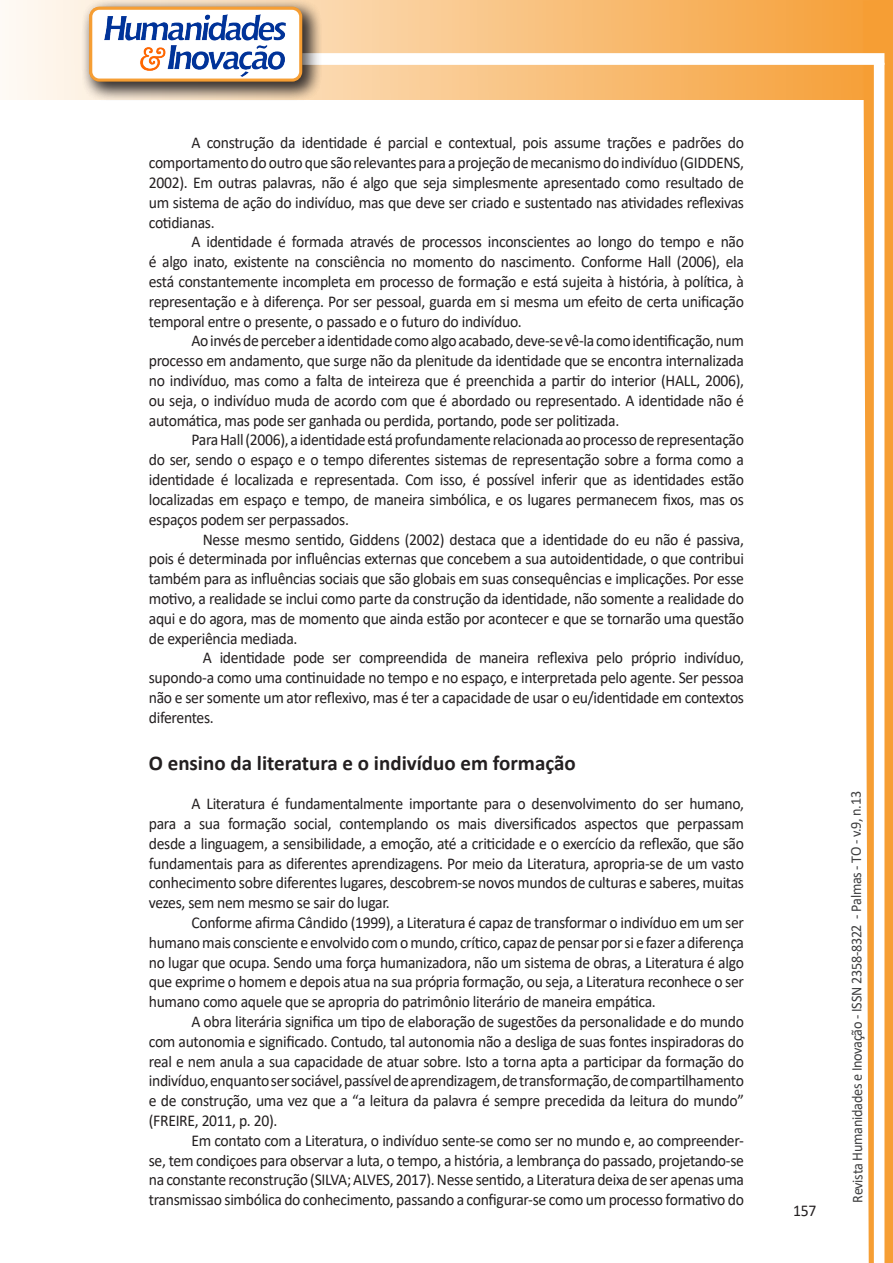
<style>
.page{position:relative;width:893px;height:1263px;background:#fff}
.page>*{position:absolute;margin:0;border:0;box-sizing:border-box;transform-origin:0 0}
.Titulo_2{font:700 21px "Calibri";color:#231f20}
.texto{font:16.5px/19.8px "Calibri";letter-spacing:-.02em;color:#231f20;text-align:justify;scale:.95 1}
.t1{font:15px "Calibri";letter-spacing:-.025em;color:#3e3e3f;scale:.95 1}
</style>
<div class="page">
<svg style="left:5px;top:0;width:858px;height:100px;background:#f9c484"></svg>
<div style="left:302px;top:53px;width:582px;height:12px;background:#fff;border:2px solid #fff"></div>
<svg style="left:863px;top:0;width:30px;height:1263px"></svg>
<div style="left:81px;top:0;width:241px;height:102px;background:#231f20;opacity:.75"></div>
<div style="left:91px;top:8px;width:210px;height:72px;background:#fff;border-radius:9px"></div>
<img style="left:104px;top:14px;width:181px;height:62px">
<div style="left:89px;top:7px;width:213px;height:75px;border:3px solid #f69e34;border-radius:9px"></div>
<p class="texto" style="left:149px;top:133px;width:628px;text-indent:43px">A construção da identidade é parcial e contextual, pois assume trações e padrões do comportamento do outro que são relevantes para a projeção de mecanismo do indivíduo (GIDDENS, 2002). Em outras palavras, não é algo que seja simplesmente apresentado como resultado de um sistema de ação do indivíduo, mas que deve ser criado e sustentado nas atividades reflexivas cotidianas.</p>
<p class="texto" style="left:149px;top:232px;width:628px;text-indent:43px">A identidade é formada através de processos inconscientes ao longo do tempo e não é algo inato, existente na consciência no momento do nascimento. Conforme Hall (2006), ela está constantemente incompleta em processo de formação e está sujeita à história, à política, à representação e à diferença. Por ser pessoal, guarda em si mesma um efeito de certa unificação temporal entre o presente, o passado e o futuro do indivíduo.</p>
<p class="texto" style="left:149px;top:331px;width:628px;text-indent:43px">Ao invés de perceber a identidade como algo acabado, deve-se vê-la como identificação, num processo em andamento, que surge não da plenitude da identidade que se encontra internalizada no indivíduo, mas como a falta de inteireza que é preenchida a partir do interior (HALL, 2006), ou seja, o indivíduo muda de acordo com que é abordado ou representado. A identidade não é automática, mas pode ser ganhada ou perdida, portando, pode ser politizada.</p>
<p class="texto" style="left:149px;top:430px;width:628px;text-indent:43px">Para Hall (2006), a identidade está profundamente relacionada ao processo de representação do ser, sendo o espaço e o tempo diferentes sistemas de representação sobre a forma como a identidade é localizada e representada. Com isso, é possível inferir que as identidades estão localizadas em espaço e tempo, de maneira simbólica, e os lugares permanecem fixos, mas os espaços podem ser perpassados.</p>
<p class="texto" style="left:149px;top:529px;width:628px;text-indent:54px">Nesse mesmo sentido, Giddens (2002) destaca que a identidade do eu não é passiva, pois é determinada por influências externas que concebem a sua autoidentidade, o que contribui também para as influências sociais que são globais em suas consequências e implicações. Por esse motivo, a realidade se inclui como parte da construção da identidade, não somente a realidade do aqui e do agora, mas de momento que ainda estão por acontecer e que se tornarão uma questão de experiência mediada.</p>
<p class="texto" style="left:149px;top:647px;width:628px;text-indent:54px">A identidade pode ser compreendida de maneira reflexiva pelo próprio indivíduo, supondo-a como uma continuidade no tempo e no espaço, e interpretada pelo agente. Ser pessoa não e ser somente um ator reflexivo, mas é ter a capacidade de usar o eu/identidade em contextos diferentes.</p>
<p class="Titulo_2" style="left:149px;top:748px;width:428px">O ensino da literatura e o indivíduo em formação</p>
<p class="texto" style="left:149px;top:793px;width:628px;text-indent:43px">A Literatura é fundamentalmente importante para o desenvolvimento do ser humano, para a sua formação social, contemplando os mais diversificados aspectos que perpassam desde a linguagem, a sensibilidade, a emoção, até a criticidade e o exercício da reflexão, que são fundamentais para as diferentes aprendizagens. Por meio da Literatura, apropria-se de um vasto conhecimento sobre diferentes lugares, descobrem-se novos mundos de culturas e saberes, muitas vezes, sem nem mesmo se sair do lugar.</p>
<p class="texto" style="left:149px;top:912px;width:628px;text-indent:43px">Conforme afirma Cândido (1999), a Literatura é capaz de transformar o indivíduo em um ser humano mais consciente e envolvido com o mundo, crítico, capaz de pensar por si e fazer a diferença no lugar que ocupa. Sendo uma força humanizadora, não um sistema de obras, a Literatura é algo que exprime o homem e depois atua na sua própria formação, ou seja, a Literatura reconhece o ser humano como aquele que se apropria do patrimônio literário de maneira empática.</p>
<p class="texto" style="left:149px;top:1011px;width:628px;text-indent:43px">A obra literária significa um tipo de elaboração de sugestões da personalidade e do mundo com autonomia e significado. Contudo, tal autonomia não a desliga de suas fontes inspiradoras do real e nem anula a sua capacidade de atuar sobre. Isto a torna apta a participar da formação do indivíduo, enquanto ser sociável, passível de aprendizagem, de transformação, de compartilhamento e de construção, uma vez que a “a leitura da palavra é sempre precedida da leitura do mundo” (FREIRE, 2011, p. 20).</p>
<p class="texto" style="left:149px;top:1130px;width:628px;text-indent:43px">Em contato com a Literatura, o indivíduo sente-se como ser no mundo e, ao compreender&shy;se, tem condiçoes para observar a luta, o tempo, a história, a lembrança do passado, projetando-se na constante reconstrução (SILVA; ALVES, 2017). Nesse sentido, a Literatura deixa de ser apenas uma transmissao simbólica do conhecimento, passando a configurar-se como um processo formativo do</p>
<p class="texto" style="left:793px;top:1200px;width:26px">157</p>
<p class="t1" style="left:846px;top:1203px;width:435px;rotate:-90deg">Revista Humanidades e Inovação - ISSN 2358-8322 - Palmas - TO - v.9, n.13</p>
</div>
